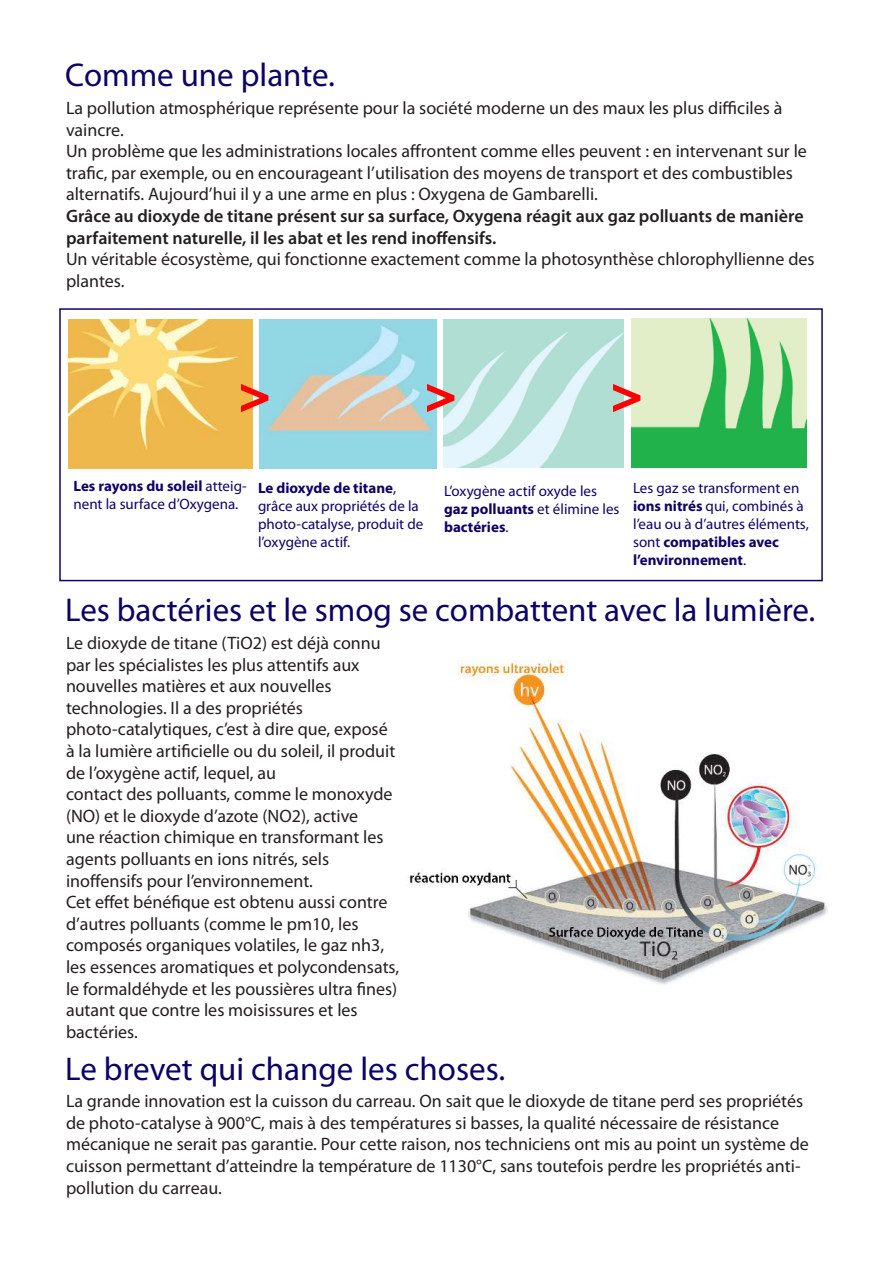
<style>
.page{position:relative;width:893px;height:1263px;background:#fff}
.page>*{position:absolute;margin:0;border:0;box-sizing:border-box;transform-origin:0 0}
.t1{font:900 54px "Bell Gothic Std";color:#f00}
.t2{font:33px "Myriad Pro";color:#0c0366}
.t3{font:18px/21.6px "Myriad Pro";color:#231f20}
.t4{font:600 18px/21.6px "Myriad Pro";color:#231f20}
.t5{font:15px/18px "Myriad Pro";color:#100367}
.s1{font-weight:700}
</style>
<div class="page">
<img style="left:69px;top:319px;width:183px;height:149px">
<img style="left:259px;top:319px;width:177px;height:149px">
<img style="left:443px;top:319px;width:180px;height:149px">
<img style="left:631px;top:319px;width:175px;height:149px">
<div style="left:59px;top:308px;width:764px;height:273px;border:2px solid #100367"></div>
<img style="left:408px;top:660px;width:420px;height:325px">
<h2 class="t2" style="left:65px;top:62px;width:271px">Comme une plante.</h2>
<p class="t3" style="left:66px;top:99px;width:742px">La pollution atmosphérique représente pour la société moderne un des maux les plus difficiles à vaincre.<br>Un problème que les administrations locales affrontent comme elles peuvent : en intervenant sur le trafic, par exemple, ou en encourageant l’utilisation des moyens de transport et des combustibles alternatifs. Aujourd’hui il y a une arme en plus : Oxygena de Gambarelli.</p>
<p class="t4" style="left:66px;top:207px;width:739px">Grâce au dioxyde de titane présent sur sa surface, Oxygena réagit aux gaz polluants de manière parfaitement naturelle, il les abat et les rend inoffensifs.</p>
<p class="t3" style="left:66px;top:250px;width:750px">Un véritable écosystème, qui fonctionne exactement comme la photosynthèse chlorophyllienne des plantes.</p>
<h1 class="t1" style="left:238px;top:361px;width:34px">&gt;</h1>
<h1 class="t1" style="left:424px;top:361px;width:34px">&gt;</h1>
<h1 class="t1" style="left:610px;top:361px;width:34px">&gt;</h1>
<p class="t5" style="left:73px;top:478px;width:175px"><span class="s1">Les rayons du soleil</span> atteig&shy;nent la surface d’Oxygena.</p>
<p class="t5" style="left:258px;top:480px;width:167px"><span class="s1">Le dioxyde de titane</span>, grâce aux propriétés de la photo-catalyse, produit de l’oxygène actif.</p>
<p class="t5" style="left:444px;top:483px;width:177px">L’oxygène actif oxyde les <span class="s1">gaz polluants</span> et élimine les <span class="s1">bactéries</span>.</p>
<p class="t5" style="left:633px;top:480px;width:177px">Les gaz se transforment en <span class="s1">ions nitrés</span> qui, combinés à l’eau ou à d’autres éléments, sont <span class="s1">compatibles avec l’environnement</span>.</p>
<h2 class="t2" style="left:65px;top:597px;width:752px">Les bactéries et le smog se combattent avec la lumière.</h2>
<p class="t3" style="left:66px;top:634px;width:335px">Le dioxyde de titane (TiO2) est déjà connu par les spécialistes les plus attentifs aux nouvelles matières et aux nouvelles technologies. Il a des propriétés photo-catalytiques, c’est à dire que, exposé à la lumière artificielle ou du soleil, il produit de l’oxygène actif, lequel, au<br>contact des polluants, comme le monoxyde (NO) et le dioxyde d’azote (NO2), active<br>une réaction chimique en transformant les agents polluants en ions nitrés, sels inoffensifs pour l’environnement.<br>Cet effet bénéfique est obtenu aussi contre d’autres polluants (comme le pm10, les composés organiques volatiles, le gaz nh3, les essences aromatiques et polycondensats, le formaldéhyde et les poussières ultra fines) autant que contre les moisissures et les bactéries.</p>
<h2 class="t2" style="left:65px;top:1056px;width:441px">Le brevet qui change les choses.</h2>
<p class="t3" style="left:66px;top:1092px;width:744px">La grande innovation est la cuisson du carreau. On sait que le dioxyde de titane perd ses propriétés de photo-catalyse à 900°C, mais à des températures si basses, la qualité nécessaire de résistance mécanique ne serait pas garantie. Pour cette raison, nos techniciens ont mis au point un système de cuisson permettant d’atteindre la température de 1130°C, sans toutefois perdre les propriétés anti&shy;pollution du carreau.</p>
</div>
